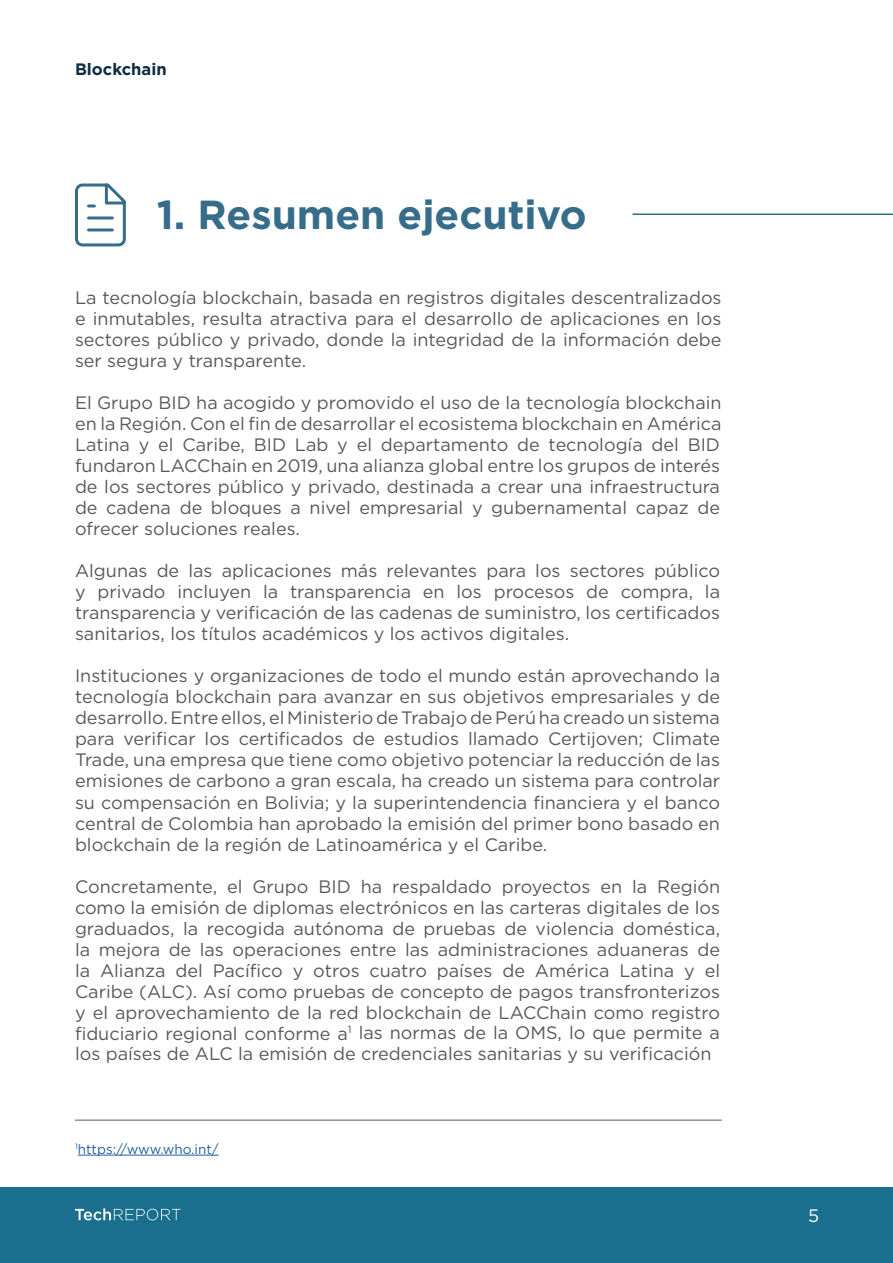
<style>
.page{position:relative;width:893px;height:1263px;background:#fff}
.page>*{position:absolute;margin:0;border:0;box-sizing:border-box;transform-origin:0 0}
.t1{font:700 40.5px "Gotham";color:#366d8a}
.t2{font:18px/21px "Gotham";color:#58595b;text-align:justify}
.t3{font:18px "Gotham";color:#fff}
.t4{font:700 16.5px "Gotham";color:#0f2d40}
.t5{font:13.5px "Gotham";color:#215e9e}
</style>
<div class="page">
<div style="left:0;top:1187px;width:893px;height:76px;background:#196f8d"></div>
<svg style="left:75px;top:1208px;width:106px;height:12px"></svg>
<hr style="left:632px;top:213px;width:261px;height:2px;background:#366d8a">
<svg style="left:75px;top:183px;width:51px;height:64px"></svg>
<hr style="left:78px;top:1155px;width:141px;height:1px;background:#215e9e">
<hr style="left:75px;top:1120px;width:647px;height:1px;background:#58595b">
<p class="t4" style="left:75px;top:58px;width:93px">Blockchain</p>
<h1 class="t1" style="left:157px;top:187px;width:432px">1. Resumen ejecutivo</h1>
<p class="t2" style="left:75px;top:287px;width:648px">La tecnología blockchain, basada en registros digitales descentralizados e inmutables, resulta atractiva para el desarrollo de aplicaciones en los sectores público y privado, donde la integridad de la información debe ser segura y transparente.</p>
<p class="t2" style="left:75px;top:392px;width:648px">El Grupo BID ha acogido y promovido el uso de la tecnología blockchain en la Región. Con el fin de desarrollar el ecosistema blockchain en América Latina y el Caribe, BID Lab y el departamento de tecnología del BID fundaron LACChain en 2019, una alianza global entre los grupos de interés de los sectores público y privado, destinada a crear una infraestructura de cadena de bloques a nivel empresarial y gubernamental capaz de ofrecer soluciones reales.</p>
<p class="t2" style="left:75px;top:560px;width:647px">Algunas de las aplicaciones más relevantes para los sectores público y privado incluyen la transparencia en los procesos de compra, la transparencia y verificación de las cadenas de suministro, los certificados sanitarios, los títulos académicos y los activos digitales.</p>
<p class="t2" style="left:75px;top:665px;width:647px">Instituciones y organizaciones de todo el mundo están aprovechando la tecnología blockchain para avanzar en sus objetivos empresariales y de desarrollo. Entre ellos, el Ministerio de Trabajo de Perú ha creado un sistema para verificar los certificados de estudios llamado Certijoven; Climate Trade, una empresa que tiene como objetivo potenciar la reducción de las emisiones de carbono a gran escala, ha creado un sistema para controlar su compensación en Bolivia; y la superintendencia financiera y el banco central de Colombia han aprobado la emisión del primer bono basado en blockchain de la región de Latinoamérica y el Caribe.</p>
<p class="t2" style="left:75px;top:875px;width:647px">Concretamente, el Grupo BID ha respaldado proyectos en la Región como la emisión de diplomas electrónicos en las carteras digitales de los graduados, la recogida autónoma de pruebas de violencia doméstica, la mejora de las operaciones entre las administraciones aduaneras de la Alianza del Pacífico y otros cuatro países de América Latina y el Caribe (ALC). Así como pruebas de concepto de pagos transfronterizos y el aprovechamiento de la red blockchain de LACChain como registro fiduciario regional conforme a<sup>1</sup> las normas de la OMS, lo que permite a los países de ALC la emisión de credenciales sanitarias y su verificación</p>
<p class="t5" style="left:75px;top:1140px;width:145px"><sup>1</sup>https://www.who.int/</p>
<p class="t3" style="left:808px;top:1204px;width:13px">5</p>
</div>
